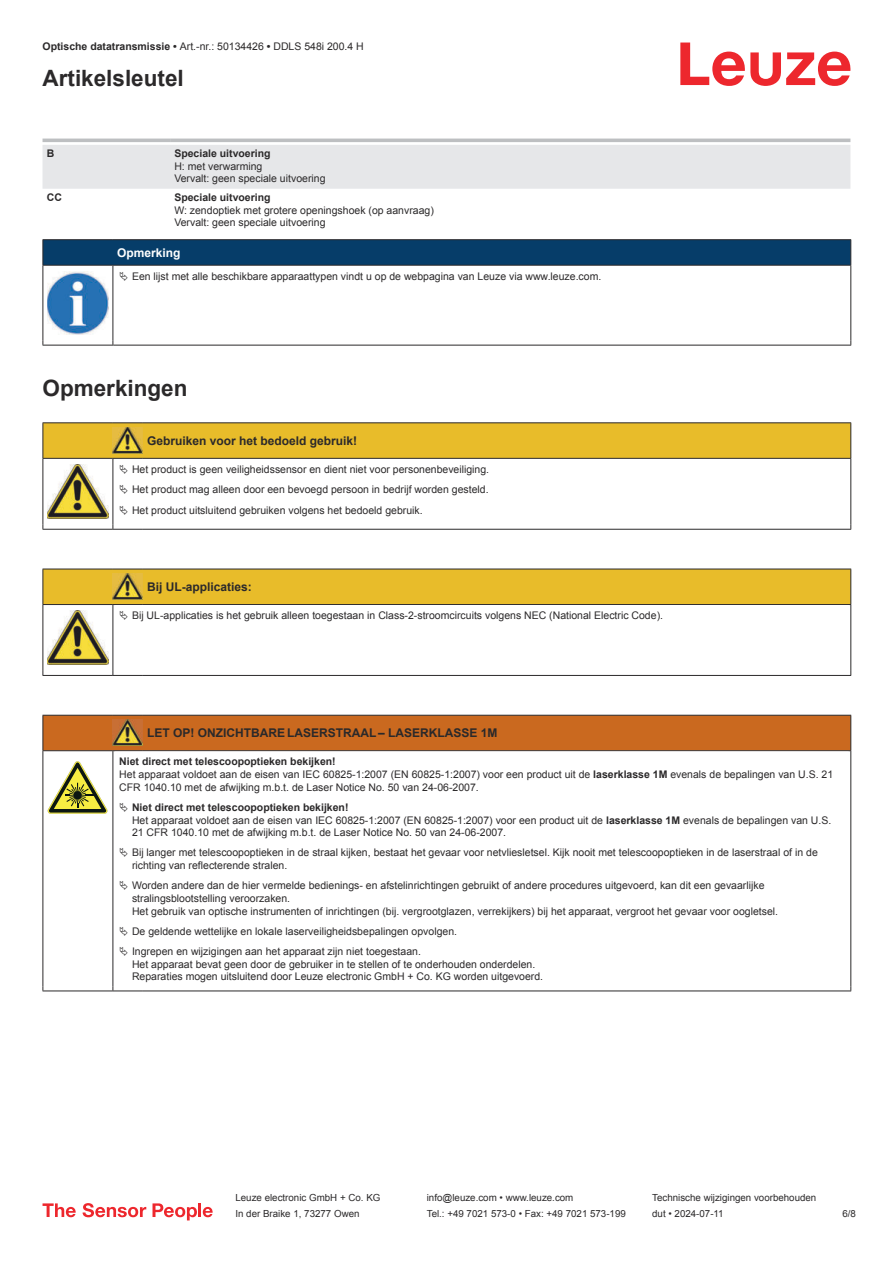
<style>
.page{position:relative;width:893px;height:1263px;background:#fff}
.page>*{position:absolute;margin:0;border:0;box-sizing:border-box;transform-origin:0 0}
.t1{font:700 22.5px "Arial";color:#2b292a}
.t2{font:700 12px "Arial";color:#2b292a}
.t3{font:700 12px "Arial";color:#fff}
.t4{font:10.5px/12.6px "Arial";color:#2b292a}
.t5{font:700 10.5px "Arial";color:#2b292a}
.t6{font:9.75px "Arial";color:#2b292a}
.s1{font-weight:700}
</style>
<div class="page">
<svg style="left:680px;top:43px;width:170px;height:43px"></svg>
<svg style="left:43px;top:138px;width:807px;height:1px"></svg>
<div style="left:43px;top:145px;width:807px;height:44px;background:#e6e7e9"></div>
<hr style="left:43px;top:139px;width:127px;height:3px;background:#bdbfc1">
<hr style="left:170px;top:139px;width:680px;height:3px;background:#bdbfc1">
<svg style="left:43px;top:1203px;width:33px;height:14px"></svg>
<svg style="left:83px;top:1203px;width:63px;height:14px"></svg>
<svg style="left:153px;top:1203px;width:44px;height:17px"></svg>
<hr style="left:198px;top:1203px;width:3px;height:14px;background:#ed272d">
<svg style="left:203px;top:1207px;width:10px;height:10px"></svg>
<svg style="left:44px;top:266px;width:806px;height:79px"></svg>
<hr style="left:43px;top:239px;width:70px;height:1px;background:#2b292a">
<hr style="left:43px;top:265px;width:70px;height:1px;background:#2b292a">
<hr style="left:113px;top:239px;width:738px;height:1px;background:#2b292a">
<svg style="left:43px;top:240px;width:808px;height:25px;background:#063c67"></svg>
<hr style="left:113px;top:265px;width:738px;height:1px;background:#2b292a">
<hr style="left:43px;top:266px;width:1px;height:75px;background:#2b292a">
<hr style="left:113px;top:266px;width:1px;height:75px;background:#2b292a">
<hr style="left:850px;top:266px;width:1px;height:75px;background:#2b292a">
<hr style="left:43px;top:345px;width:70px;height:1px;background:#2b292a">
<hr style="left:113px;top:345px;width:738px;height:1px;background:#2b292a">
<img style="left:47px;top:272px;width:61px;height:62px">
<div style="left:115px;top:266px;width:734px;height:20px;background:#fff"></div>
<hr style="left:43px;top:422px;width:70px;height:1px;background:#2b292a">
<hr style="left:113px;top:422px;width:30px;height:1px;background:#2b292a">
<hr style="left:143px;top:422px;width:708px;height:1px;background:#2b292a">
<hr style="left:43px;top:529px;width:70px;height:1px;background:#2b292a">
<hr style="left:113px;top:529px;width:30px;height:1px;background:#2b292a">
<hr style="left:143px;top:529px;width:708px;height:1px;background:#2b292a">
<div style="left:44px;top:570px;width:806px;height:34px;background:#e8bc2a"></div>
<svg style="left:44px;top:605px;width:806px;height:70px"></svg>
<hr style="left:43px;top:569px;width:70px;height:1px;background:#2b292a">
<hr style="left:43px;top:569px;width:1px;height:35px;background:#2b292a">
<hr style="left:43px;top:604px;width:70px;height:1px;background:#2b292a">
<hr style="left:113px;top:569px;width:30px;height:1px;background:#2b292a">
<hr style="left:113px;top:604px;width:30px;height:1px;background:#2b292a">
<hr style="left:143px;top:569px;width:708px;height:1px;background:#2b292a">
<hr style="left:850px;top:569px;width:1px;height:35px;background:#2b292a">
<hr style="left:143px;top:604px;width:708px;height:1px;background:#2b292a">
<hr style="left:43px;top:605px;width:1px;height:66px;background:#2b292a">
<hr style="left:113px;top:605px;width:1px;height:66px;background:#2b292a">
<hr style="left:850px;top:605px;width:1px;height:66px;background:#2b292a">
<hr style="left:43px;top:675px;width:70px;height:1px;background:#2b292a">
<hr style="left:113px;top:675px;width:30px;height:1px;background:#2b292a">
<hr style="left:143px;top:675px;width:708px;height:1px;background:#2b292a">
<img style="left:113px;top:573px;width:30px;height:26px">
<img style="left:47px;top:611px;width:61px;height:54px">
<div style="left:115px;top:605px;width:734px;height:21px;background:#fff"></div>
<div style="left:44px;top:716px;width:806px;height:34px;background:#ca691f"></div>
<hr style="left:43px;top:715px;width:70px;height:1px;background:#2b292a">
<hr style="left:43px;top:716px;width:1px;height:34px;background:#2b292a">
<hr style="left:43px;top:750px;width:70px;height:1px;background:#2b292a">
<hr style="left:113px;top:715px;width:30px;height:1px;background:#2b292a">
<hr style="left:113px;top:750px;width:30px;height:1px;background:#2b292a">
<hr style="left:143px;top:715px;width:708px;height:1px;background:#2b292a">
<hr style="left:850px;top:716px;width:1px;height:34px;background:#2b292a">
<hr style="left:143px;top:750px;width:708px;height:1px;background:#2b292a">
<hr style="left:43px;top:751px;width:1px;height:235px;background:#2b292a">
<hr style="left:113px;top:751px;width:1px;height:235px;background:#2b292a">
<hr style="left:850px;top:751px;width:1px;height:235px;background:#2b292a">
<hr style="left:43px;top:990px;width:70px;height:1px;background:#2b292a">
<hr style="left:113px;top:990px;width:30px;height:1px;background:#2b292a">
<hr style="left:143px;top:990px;width:708px;height:1px;background:#2b292a">
<img style="left:113px;top:719px;width:30px;height:27px">
<svg style="left:47px;top:761px;width:60px;height:53px"></svg>
<svg style="left:115px;top:751px;width:734px;height:1px"></svg>
<svg style="left:43px;top:423px;width:808px;height:106px"></svg>
<p class="t4" style="left:43px;top:41px;width:323px"><span class="s1">Optische datatransmissie •</span> Art.-nr.: 50134426 <span class="s1">•</span> DDLS 548i 200.4 H</p>
<h1 class="t1" style="left:43px;top:70px;width:143px">Artikelsleutel</h1>
<p class="t5" style="left:47px;top:149px;width:9px">B</p>
<p class="t5" style="left:174px;top:149px;width:98px">Speciale uitvoering</p>
<p class="t4" style="left:174px;top:161px;width:153px">H: met verwarming<br>Vervalt: geen speciale uitvoering</p>
<p class="t5" style="left:47px;top:193px;width:17px">CC</p>
<p class="t5" style="left:174px;top:193px;width:98px">Speciale uitvoering</p>
<p class="t4" style="left:174px;top:204px;width:261px">W: zendoptiek met grotere openingshoek (op aanvraag)<br>Vervalt: geen speciale uitvoering</p>
<p class="t3" style="left:117px;top:248px;width:65px">Opmerking</p>
<p class="t4" style="left:132px;top:271px;width:471px">Een lijst met alle beschikbare apparaattypen vindt u op de webpagina van Leuze via www.leuze.com.</p>
<h1 class="t1" style="left:43px;top:380px;width:147px">Opmerkingen</h1>
<p class="t2" style="left:147px;top:436px;width:212px">Gebruiken voor het bedoeld gebruik!</p>
<p class="t4" style="left:132px;top:460px;width:359px;line-height:20.2px;text-align:justify">Het product is geen veiligheidssensor en dient niet voor personenbeveiliging.<br>Het product mag alleen door een bevoegd persoon in bedrijf worden gesteld.<br>Het product uitsluitend gebruiken volgens het bedoeld gebruik.</p>
<p class="t2" style="left:147px;top:582px;width:106px">Bij UL-applicaties:</p>
<p class="t4" style="left:132px;top:610px;width:532px">Bij UL-applicaties is het gebruik alleen toegestaan in Class-2-stroomcircuits volgens NEC (National Electric Code).</p>
<p class="t2" style="left:147px;top:728px;width:352px">LET OP! ONZICHTBARE LASERSTRAAL – LASERKLASSE 1M</p>
<p class="t4" style="left:119px;top:756px;width:715px"><span class="s1">Niet direct met telescoopoptieken bekijken!<br></span>Het apparaat voldoet aan de eisen van IEC 60825-1:2007 (EN 60825-1:2007) voor een product uit de <span class="s1">laserklasse 1M</span> evenals de bepalingen van U.S. 21<br>CFR 1040.10 met de afwijking m.b.t. de Laser Notice No. 50 van 24-06-2007.</p>
<p class="t4" style="left:132px;top:802px;width:701px"><span class="s1">Niet direct met telescoopoptieken bekijken!<br></span>Het apparaat voldoet aan de eisen van IEC 60825-1:2007 (EN 60825-1:2007) voor een product uit de <span class="s1">laserklasse 1M</span> evenals de bepalingen van U.S.<br>21 CFR 1040.10 met de afwijking m.b.t. de Laser Notice No. 50 van 24-06-2007.</p>
<p class="t4" style="left:132px;top:847px;width:687px">Bij langer met telescoopoptieken in de straal kijken, bestaat het gevaar voor netvliesletsel. Kijk nooit met telescoopoptieken in de laserstraal of in de richting van reflecterende stralen.</p>
<p class="t4" style="left:132px;top:880px;width:648px">Worden andere dan de hier vermelde bedienings- en afstelinrichtingen gebruikt of andere procedures uitgevoerd, kan dit een gevaarlijke stralingsblootstelling veroorzaken.<br>Het gebruik van optische instrumenten of inrichtingen (bij. vergrootglazen, verrekijkers) bij het apparaat, vergroot het gevaar voor oogletsel.</p>
<p class="t4" style="left:132px;top:922px;width:327px;line-height:20.2px">De geldende wettelijke en lokale laserveiligheidsbepalingen opvolgen.<br>Ingrepen en wijzigingen aan het apparaat zijn niet toegestaan.</p>
<p class="t4" style="left:132px;top:959px;width:413px">Het apparaat bevat geen door de gebruiker in te stellen of te onderhouden onderdelen.<br>Reparaties mogen uitsluitend door Leuze electronic GmbH + Co. KG worden uitgevoerd.</p>
<p class="t6" style="left:235px;top:1194px;width:146px">Leuze electronic GmbH + Co. KG</p>
<p class="t6" style="left:427px;top:1194px;width:148px">info@leuze.com • www.leuze.com</p>
<p class="t6" style="left:652px;top:1194px;width:166px">Technische wijzigingen voorbehouden</p>
<p class="t6" style="left:235px;top:1210px;width:126px">In der Braike 1, 73277 Owen</p>
<p class="t6" style="left:427px;top:1210px;width:201px">Tel.: +49 7021 573-0 • Fax: +49 7021 573-199</p>
<p class="t6" style="left:652px;top:1210px;width:73px">dut • 2024-07-11</p>
<p class="t6" style="left:842px;top:1210px;width:15px">6 /8</p>
</div>
